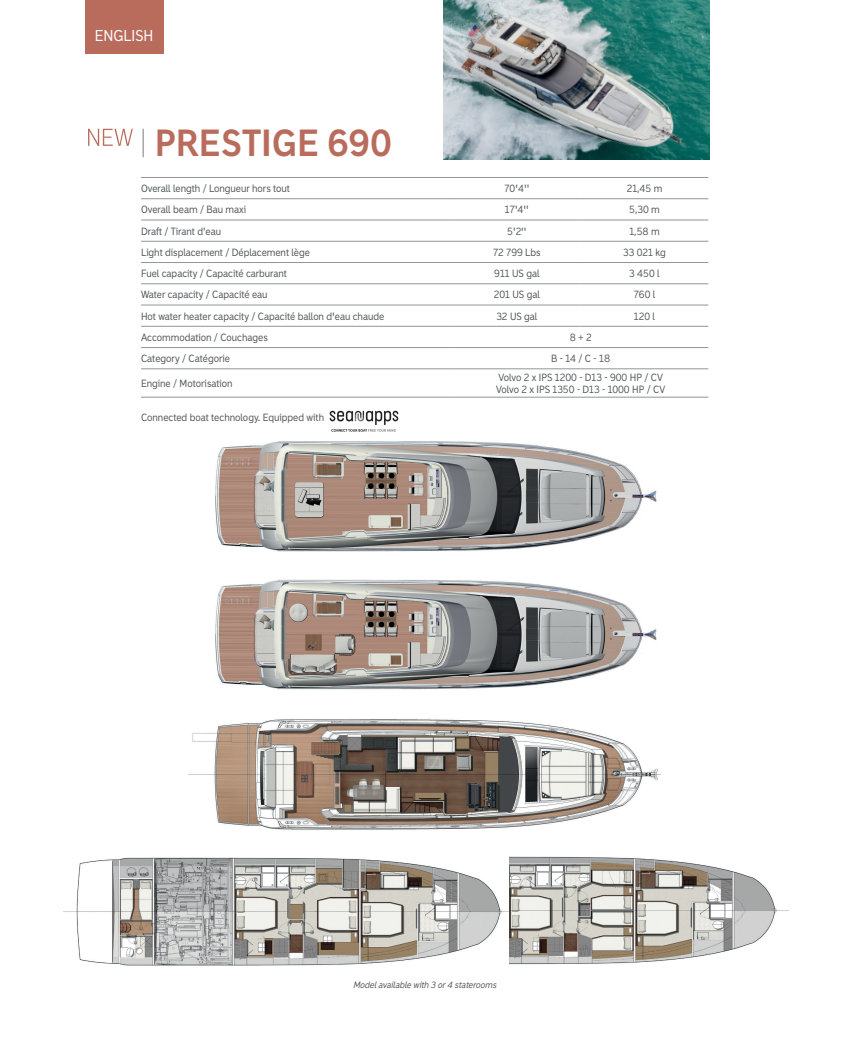
<style>
.page{position:relative;width:851px;height:1063px;background:#fff}
.page>*{position:absolute;margin:0;border:0;box-sizing:border-box;transform-origin:0 0}
.t1{font:800 36px "Madras";color:#b96c5c}
.t2{font:15px "Madras";color:#fff}
.t3{font:10px/12px "Madras";color:#52575b}
.t4{font:italic 8.75px "Madras";color:#52575b}
</style>
<div class="page">
<svg style="left:88px;top:129px;width:45px;height:17px"></svg>
<hr style="left:142px;top:129px;width:2px;height:28px;background:#929595">
<div style="left:85px;top:0;width:78px;height:53px;background:#b96c5c"></div>
<img style="left:443px;top:0;width:266px;height:159px">
<img style="left:215px;top:441px;width:442px;height:111px">
<img style="left:215px;top:579px;width:442px;height:111px">
<img style="left:63px;top:857px;width:446px;height:109px">
<img style="left:509px;top:856px;width:279px;height:109px">
<img style="left:189px;top:719px;width:471px;height:111px">
<img style="left:329px;top:410px;width:70px;height:22px">
<hr style="left:141px;top:177px;width:312px;height:1px;background:#929595">
<hr style="left:453px;top:177px;width:127px;height:1px;background:#929595">
<hr style="left:580px;top:177px;width:128px;height:1px;background:#929595">
<hr style="left:141px;top:198px;width:312px;height:1px;background:#929595">
<hr style="left:453px;top:198px;width:127px;height:1px;background:#929595">
<hr style="left:580px;top:198px;width:128px;height:1px;background:#929595">
<hr style="left:141px;top:220px;width:312px;height:1px;background:#929595">
<hr style="left:453px;top:220px;width:127px;height:1px;background:#929595">
<hr style="left:580px;top:220px;width:128px;height:1px;background:#929595">
<hr style="left:141px;top:241px;width:312px;height:1px;background:#929595">
<hr style="left:453px;top:241px;width:127px;height:1px;background:#929595">
<hr style="left:580px;top:241px;width:128px;height:1px;background:#929595">
<hr style="left:141px;top:262px;width:312px;height:1px;background:#929595">
<hr style="left:453px;top:262px;width:127px;height:1px;background:#929595">
<hr style="left:580px;top:262px;width:128px;height:1px;background:#929595">
<hr style="left:141px;top:283px;width:312px;height:1px;background:#929595">
<hr style="left:453px;top:283px;width:127px;height:1px;background:#929595">
<hr style="left:580px;top:283px;width:128px;height:1px;background:#929595">
<hr style="left:141px;top:305px;width:312px;height:1px;background:#929595">
<hr style="left:453px;top:305px;width:127px;height:1px;background:#929595">
<hr style="left:580px;top:305px;width:128px;height:1px;background:#929595">
<hr style="left:141px;top:326px;width:312px;height:1px;background:#929595">
<hr style="left:453px;top:326px;width:127px;height:1px;background:#929595">
<hr style="left:580px;top:326px;width:128px;height:1px;background:#929595">
<hr style="left:141px;top:347px;width:312px;height:1px;background:#929595">
<hr style="left:453px;top:347px;width:127px;height:1px;background:#929595">
<hr style="left:580px;top:347px;width:128px;height:1px;background:#929595">
<hr style="left:141px;top:369px;width:312px;height:1px;background:#929595">
<hr style="left:453px;top:369px;width:127px;height:1px;background:#929595">
<hr style="left:580px;top:369px;width:128px;height:1px;background:#929595">
<hr style="left:141px;top:397px;width:312px;height:1px;background:#929595">
<hr style="left:453px;top:397px;width:127px;height:1px;background:#929595">
<hr style="left:580px;top:397px;width:128px;height:1px;background:#929595">
<h2 class="t2" style="left:95px;top:26px;width:60px">ENGLISH</h2>
<h1 class="t1" style="left:155px;top:120px;width:239px">PRESTIGE 690</h1>
<p class="t3" style="left:141px;top:182px;width:150px">Overall length / Longueur hors tout</p>
<p class="t3" style="left:504px;top:182px;width:26px">70'4''</p>
<p class="t3" style="left:626px;top:182px;width:37px">21,45 m</p>
<p class="t3" style="left:141px;top:204px;width:107px">Overall beam / Bau maxi</p>
<p class="t3" style="left:505px;top:204px;width:25px">17'4''</p>
<p class="t3" style="left:629px;top:204px;width:32px">5,30 m</p>
<p class="t3" style="left:141px;top:225px;width:82px">Draft / Tirant d’eau</p>
<p class="t3" style="left:507px;top:225px;width:21px">5'2''</p>
<p class="t3" style="left:629px;top:225px;width:32px">1,58 m</p>
<p class="t3" style="left:141px;top:246px;width:170px">Light displacement / Déplacement lège</p>
<p class="t3" style="left:493px;top:246px;width:49px">72 799 Lbs</p>
<p class="t3" style="left:623px;top:246px;width:44px">33 021 kg</p>
<p class="t3" style="left:141px;top:267px;width:147px">Fuel capacity / Capacité carburant</p>
<p class="t3" style="left:494px;top:267px;width:47px">911 US gal</p>
<p class="t3" style="left:629px;top:267px;width:32px">3 450 l</p>
<p class="t3" style="left:141px;top:289px;width:128px">Water capacity / Capacité eau</p>
<p class="t3" style="left:494px;top:289px;width:47px">201 US gal</p>
<p class="t3" style="left:633px;top:289px;width:23px">760 l</p>
<p class="t3" style="left:141px;top:310px;width:245px">Hot water heater capacity / Capacité ballon d'eau chaude</p>
<p class="t3" style="left:496px;top:310px;width:42px">32 US gal</p>
<p class="t3" style="left:634px;top:310px;width:23px">120 l</p>
<p class="t3" style="left:141px;top:331px;width:128px">Accommodation / Couchages</p>
<p class="t3" style="left:569px;top:331px;width:24px">8 + 2</p>
<p class="t3" style="left:141px;top:352px;width:90px">Category / Catégorie</p>
<p class="t3" style="left:551px;top:352px;width:60px">B - 14 / C - 18</p>
<p class="t3" style="left:141px;top:377px;width:93px">Engine / Motorisation</p>
<p class="t3" style="left:496px;top:371px;width:170px">Volvo 2 x IPS 1200 - D13 - 900 HP / CV<br>Volvo 2 x IPS 1350 - D13 - 1000 HP / CV</p>
<p class="t3" style="left:141px;top:411px;width:184px">Connected boat technology. Equipped with</p>
<p class="t4" style="left:353px;top:980px;width:145px">Model available with 3 or 4 staterooms</p>
</div>
